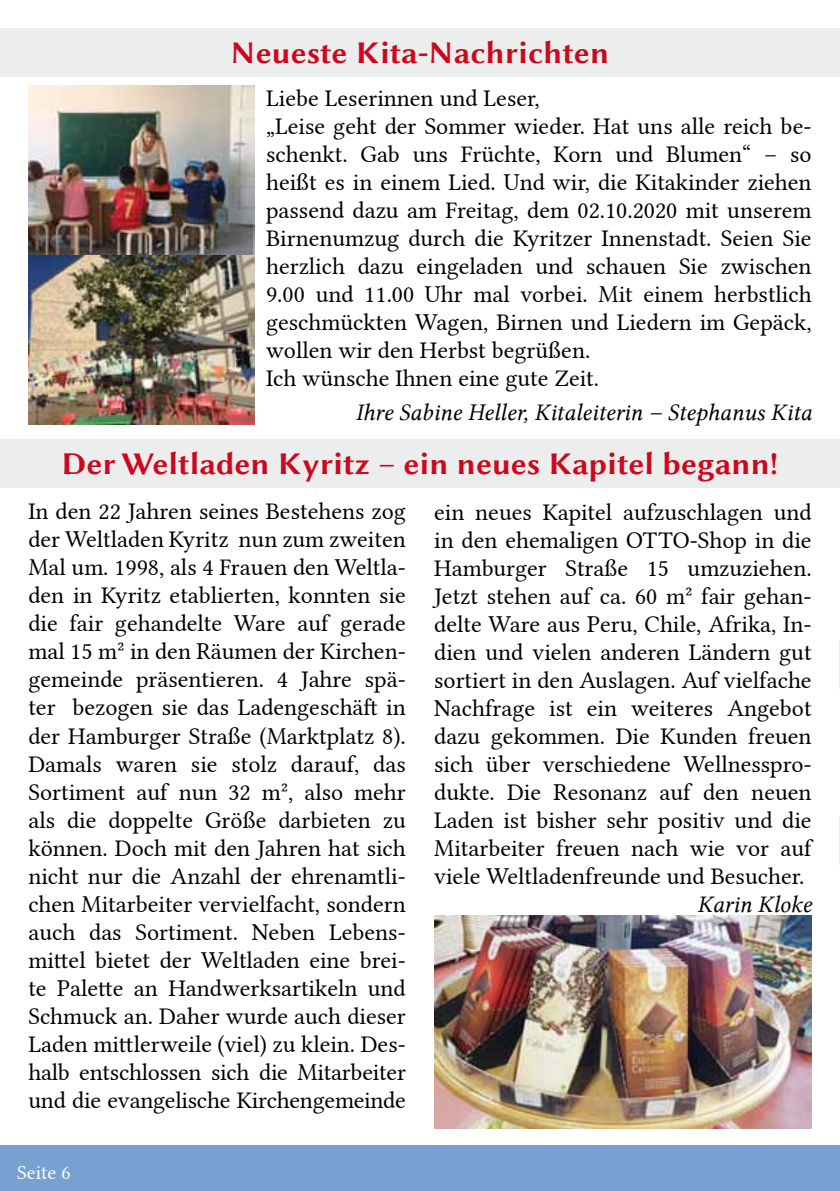
<style>
.page{position:relative;width:840px;height:1191px;background:#fff}
.page>*{position:absolute;margin:0;border:0;box-sizing:border-box;transform-origin:0 0}
.t1{font:32px "Linux Biolinum GB";color:#cc071e}
.t2{font:24px/28px "Lin Libertine";color:#000;text-align:justify}
.t3{font:24px "Lin Libertine I";color:#000}
.t4{font:20px "Lin Libertine";color:#fff}
</style>
<div class="page">
<div style="left:0;top:1145px;width:839px;height:46px;background:#78a1d1"></div>
<svg style="left:839px;top:28px;width:1px;height:49px"></svg>
<svg style="left:839px;top:641px;width:1px;height:48px"></svg>
<svg style="left:839px;top:816px;width:1px;height:48px"></svg>
<div style="left:0;top:28px;width:839px;height:49px;background:#eceded"></div>
<img style="left:28px;top:85px;width:227px;height:340px">
<div style="left:0;top:440px;width:839px;height:48px;background:#eceded"></div>
<img style="left:434px;top:916px;width:377px;height:212px">
<h1 class="t1" style="left:231px;top:30px;width:379px">Neueste Kita-Nachrichten</h1>
<p class="t2" style="left:266px;top:82px;width:546px;text-align:left">Liebe Leserinnen und Leser,<br>„Leise geht der Sommer wieder. Hat uns alle reich be&shy;schenkt. Gab uns Früchte, Korn und Blumen“ – so heißt es in einem Lied. Und wir, die Kitakinder ziehen passend dazu am Freitag, dem 02.10.2020 mit unserem Birnenumzug durch die Kyritzer Innenstadt. Seien Sie herzlich dazu eingeladen und schauen Sie zwischen 9.00 und 11.00 Uhr mal vorbei. Mit einem herbstlich geschmückten Wagen, Birnen und Liedern im Gepäck, wollen wir den Herbst begrüßen.<br>Ich wünsche Ihnen eine gute Zeit.</p>
<p class="t3" style="left:355px;top:399px;width:457px">Ihre Sabine Heller, Kitaleiterin – Stephanus Kita</p>
<h1 class="t1" style="left:61px;top:441px;width:718px">Der Weltladen Kyritz – ein neues Kapitel begann!</h1>
<p class="t2" style="left:28px;top:495px;width:379px">In den 22 Jahren seines Bestehens zog der Weltladen Kyritz nun zum zweiten Mal um. 1998, als 4 Frauen den Weltla&shy;den in Kyritz etablierten, konnten sie die fair gehandelte Ware auf gerade mal 15 m² in den Räumen der Kirchen&shy;gemeinde präsentieren. 4 Jahre spä&shy;ter bezogen sie das Ladengeschäft in der Hamburger Straße (Marktplatz 8).<br>Damals waren sie stolz darauf, das Sortiment auf nun 32 m², also mehr als die doppelte Größe darbieten zu können. Doch mit den Jahren hat sich nicht nur die Anzahl der ehrenamtli&shy;chen Mitarbeiter vervielfacht, sondern auch das Sortiment. Neben Lebens&shy;mittel bietet der Weltladen eine brei&shy;te Palette an Handwerksartikeln und Schmuck an. Daher wurde auch dieser Laden mittlerweile (viel) zu klein. Des&shy;halb entschlossen sich die Mitarbeiter und die evangelische Kirchengemeinde</p>
<p class="t2" style="left:434px;top:495px;width:379px">ein neues Kapitel aufzuschlagen und in den ehemaligen OTTO-Shop in die Hamburger Straße 15 umzuziehen.<br>Jetzt stehen auf ca. 60 m² fair gehan&shy;delte Ware aus Peru, Chile, Afrika, In&shy;dien und vielen anderen Ländern gut sortiert in den Auslagen. Auf vielfache Nachfrage ist ein weiteres Angebot dazu gekommen. Die Kunden freuen sich über verschiedene Wellnesspro&shy;dukte. Die Resonanz auf den neuen Laden ist bisher sehr positiv und die Mitarbeiter freuen nach wie vor auf viele Weltladenfreunde und Besucher.</p>
<p class="t3" style="left:697px;top:890px;width:115px">Karin Kloke</p>
<p class="t4" style="left:17px;top:1156px;width:55px">Seite 6</p>
</div>
